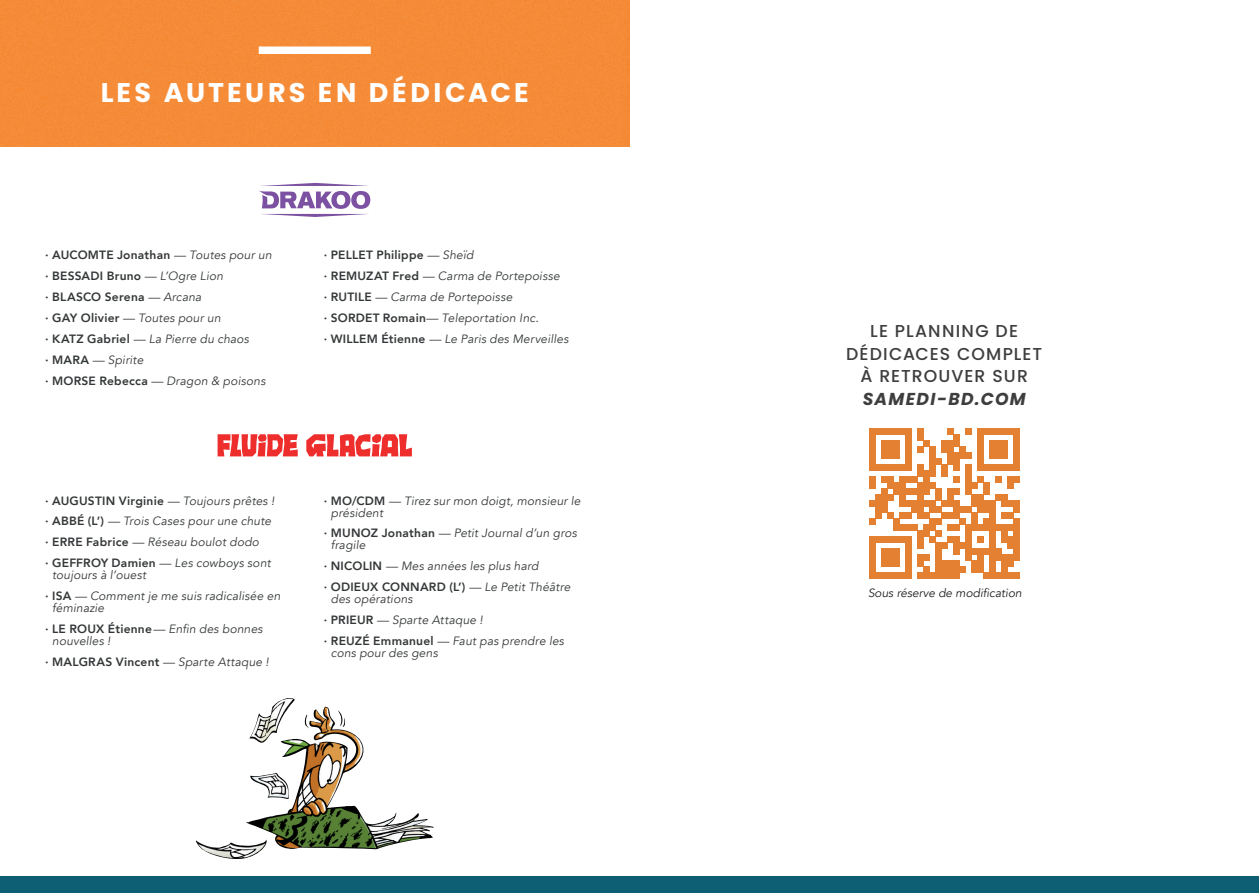
<style>
.page{position:relative;width:1259px;height:893px;background:#fff}
.page>*{position:absolute;margin:0;border:0;box-sizing:border-box;transform-origin:0 0}
.t1{font:700 27px "Poppins";letter-spacing:.12em;color:#fff}
.t2{font:500 17.25px/22.5px "Poppins";letter-spacing:.06em;color:#3e3e3f;text-align:center}
.t3{font:italic 12px/12px "Avenir";letter-spacing:.015em;color:#343738}
.t4{font:800 12px "Avenir";letter-spacing:.02em;color:#343738}
.t5{font:italic 11.85px "Avenir";color:#231f20}
.s1{font-weight:400;font-style:italic}
.s2{font-weight:800;font-style:normal}
.s3{font-weight:800;font-style:normal;color:#303537}
.s4{font-weight:700;font-style:italic}
</style>
<div class="page">
<svg style="left:259px;top:183px;width:111px;height:34px"></svg>
<svg style="left:218px;top:434px;width:80px;height:22px;background:#f26161"></svg>
<svg style="left:306px;top:434px;width:106px;height:22px"></svg>
<div style="left:869px;top:428px;width:6px;height:36px;background:#e48031"></div>
<div style="left:881px;top:440px;width:6px;height:18px;background:#e48031"></div>
<div style="left:887px;top:440px;width:6px;height:18px;background:#e48031"></div>
<div style="left:893px;top:440px;width:6px;height:18px;background:#e48031"></div>
<svg style="left:875px;top:428px;width:30px;height:6px"></svg>
<div style="left:905px;top:428px;width:6px;height:36px;background:#e48031"></div>
<svg style="left:869px;top:464px;width:42px;height:6px"></svg>
<div style="left:917px;top:428px;width:6px;height:12px;background:#e48031"></div>
<div style="left:917px;top:464px;width:6px;height:12px;background:#e48031"></div>
<svg style="left:917px;top:440px;width:12px;height:12px"></svg>
<div style="left:923px;top:470px;width:6px;height:24px;background:#e48031"></div>
<div style="left:929px;top:446px;width:6px;height:18px;background:#e48031"></div>
<div style="left:929px;top:464px;width:6px;height:12px;background:#e48031"></div>
<svg style="left:935px;top:458px;width:6px;height:6px"></svg>
<div style="left:941px;top:440px;width:6px;height:12px;background:#e48031"></div>
<div style="left:941px;top:464px;width:6px;height:12px;background:#e48031"></div>
<svg style="left:947px;top:428px;width:6px;height:6px"></svg>
<div style="left:947px;top:440px;width:6px;height:24px;background:#e48031"></div>
<div style="left:953px;top:434px;width:6px;height:12px;background:#e48031"></div>
<div style="left:953px;top:452px;width:6px;height:12px;background:#e48031"></div>
<svg style="left:953px;top:464px;width:6px;height:6px"></svg>
<div style="left:959px;top:446px;width:6px;height:12px;background:#e48031"></div>
<svg style="left:965px;top:428px;width:6px;height:6px"></svg>
<svg style="left:965px;top:452px;width:6px;height:6px"></svg>
<div style="left:965px;top:464px;width:6px;height:30px;background:#e48031"></div>
<div style="left:977px;top:428px;width:6px;height:36px;background:#e48031"></div>
<svg style="left:869px;top:476px;width:120px;height:102px"></svg>
<div style="left:989px;top:440px;width:6px;height:18px;background:#e48031"></div>
<div style="left:989px;top:500px;width:6px;height:30px;background:#e48031"></div>
<div style="left:989px;top:530px;width:6px;height:18px;background:#e48031"></div>
<div style="left:989px;top:548px;width:6px;height:18px;background:#e48031"></div>
<div style="left:989px;top:566px;width:6px;height:12px;background:#e48031"></div>
<div style="left:995px;top:440px;width:6px;height:18px;background:#e48031"></div>
<svg style="left:995px;top:476px;width:6px;height:6px"></svg>
<svg style="left:995px;top:494px;width:6px;height:6px"></svg>
<div style="left:995px;top:548px;width:6px;height:12px;background:#e48031"></div>
<svg style="left:995px;top:572px;width:6px;height:6px"></svg>
<div style="left:1001px;top:440px;width:6px;height:18px;background:#e48031"></div>
<div style="left:1001px;top:494px;width:6px;height:12px;background:#e48031"></div>
<div style="left:1001px;top:530px;width:6px;height:12px;background:#e48031"></div>
<div style="left:1001px;top:554px;width:6px;height:12px;background:#e48031"></div>
<div style="left:1001px;top:566px;width:6px;height:12px;background:#e48031"></div>
<svg style="left:983px;top:428px;width:30px;height:6px"></svg>
<div style="left:1007px;top:476px;width:6px;height:12px;background:#e48031"></div>
<svg style="left:1007px;top:500px;width:6px;height:6px"></svg>
<svg style="left:1001px;top:512px;width:12px;height:6px"></svg>
<svg style="left:995px;top:524px;width:18px;height:6px"></svg>
<div style="left:1007px;top:536px;width:6px;height:12px;background:#e48031"></div>
<div style="left:1007px;top:554px;width:6px;height:12px;background:#e48031"></div>
<div style="left:1013px;top:428px;width:6px;height:36px;background:#e48031"></div>
<svg style="left:977px;top:464px;width:42px;height:6px"></svg>
<svg style="left:1013px;top:476px;width:6px;height:6px"></svg>
<div style="left:1013px;top:500px;width:6px;height:12px;background:#e48031"></div>
<div style="left:1013px;top:518px;width:6px;height:12px;background:#e48031"></div>
<div style="left:1013px;top:530px;width:6px;height:18px;background:#e48031"></div>
<div style="left:1013px;top:548px;width:6px;height:12px;background:#e48031"></div>
<svg style="left:1007px;top:572px;width:12px;height:6px"></svg>
<div style="left:0;top:0;width:629px;height:146px;background:#f58c38"></div>
<div style="left:259px;top:47px;width:112px;height:7px;background:#fff"></div>
<div style="left:0;top:877px;width:1259px;height:16px;background:#0e5f74"></div>
<img style="left:246px;top:698px;width:187px;height:151px">
<p class="t1" style="left:101px;top:76px;width:429px">LES AUTEURS EN DÉDICACE</p>
<p class="t4" style="left:45px;top:246px;width:228px">· AUCOMTE Jonathan <span class="s1">— Toutes pour un</span></p>
<p class="t4" style="left:45px;top:267px;width:179px">· BESSADI Bruno <span class="s1">— L’Ogre Lion</span></p>
<p class="t4" style="left:45px;top:287px;width:158px">· BLASCO Serena <span class="s1">— Arcana</span></p>
<p class="t3" style="left:45px;top:312px;width:177px"><span class="s2">· GAY Olivier</span> — Toutes pour un</p>
<p class="t3" style="left:45px;top:333px;width:205px"><span class="s2">· KATZ Gabriel</span> — La Pierre du chaos</p>
<p class="t3" style="left:45px;top:354px;width:100px"><span class="s2">· MARA</span> — Spirite</p>
<p class="t3" style="left:45px;top:375px;width:222px"><span class="s2">· MORSE Rebecca</span> — Dragon &amp; poisons</p>
<p class="t4" style="left:45px;top:491px;width:231px">· AUGUSTIN Virginie <span class="s1">— Toujours prêtes !</span></p>
<p class="t3" style="left:45px;top:516px;width:227px"><span class="s2">· ABBÉ (L’)</span> — Trois Cases pour une chute</p>
<p class="t3" style="left:45px;top:536px;width:215px"><span class="s2">· ERRE Fabrice</span> — Réseau boulot dodo</p>
<p class="t3" style="left:52px;top:557px;width:220px;text-indent:-7px"><span class="s2">· GEFFROY Damien</span> — Les cowboys sont toujours à l’ouest</p>
<p class="t3" style="left:52px;top:590px;width:230px;text-indent:-7px"><span class="s2">· ISA</span> — Comment je me suis radicalisée en féminazie</p>
<p class="t3" style="left:52px;top:623px;width:212px;text-indent:-7px"><span class="s2">· LE ROUX</span> <span class="s3">É</span><span class="s2">tienne</span>— Enfin des bonnes nouvelles !</p>
<p class="t4" style="left:45px;top:653px;width:225px">· MALGRAS Vincent <span class="s1">— Sparte Attaque !</span></p>
<p class="t4" style="left:324px;top:246px;width:151px">· PELLET Philippe <span class="s1">— Sheïd</span></p>
<p class="t3" style="left:324px;top:270px;width:238px"><span class="s2">· REMUZAT Fred</span> — Carma de Portepoisse</p>
<p class="t3" style="left:324px;top:291px;width:190px"><span class="s2">· RUTILE</span> — Carma de Portepoisse</p>
<p class="t3" style="left:324px;top:312px;width:216px"><span class="s2">· SORDET Romain</span>— Teleportation Inc.</p>
<p class="t3" style="left:324px;top:333px;width:246px"><span class="s2">· WILLEM</span> <span class="s3">É</span><span class="s2">tienne</span> — Le Paris des Merveilles</p>
<p class="t3" style="left:331px;top:495px;width:251px;text-indent:-7px"><span class="s2">· MO/CDM</span> — Tirez sur mon doigt, monsieur le président</p>
<p class="t3" style="left:331px;top:528px;width:248px;text-indent:-7px"><span class="s2">· MUNOZ Jonathan</span> — Petit Journal d’un gros fragile</p>
<p class="t3" style="left:324px;top:560px;width:216px"><span class="s2">· NICOLIN</span> — Mes années les plus hard</p>
<p class="t3" style="left:331px;top:581px;width:241px;text-indent:-7px"><span class="s2">· ODIEUX CONNARD (L’)</span> — Le Petit Théâtre des opérations</p>
<p class="t3" style="left:324px;top:614px;width:161px"><span class="s2">· PRIEUR</span> — Sparte Attaque !</p>
<p class="t3" style="left:331px;top:635px;width:235px;text-indent:-7px"><span class="s2">· REUZÉ Emmanuel</span> — Faut pas prendre les cons pour des gens</p>
<p class="t2" style="left:846px;top:320px;width:198px">LE PLANNING DE<br>DÉDICACES COMPLET<br>À RETROUVER SUR<br><span class="s4">SAMEDI-BD.COM</span></p>
<p class="t5" style="left:868px;top:586px;width:155px">Sous réserve de modification</p>
</div>
